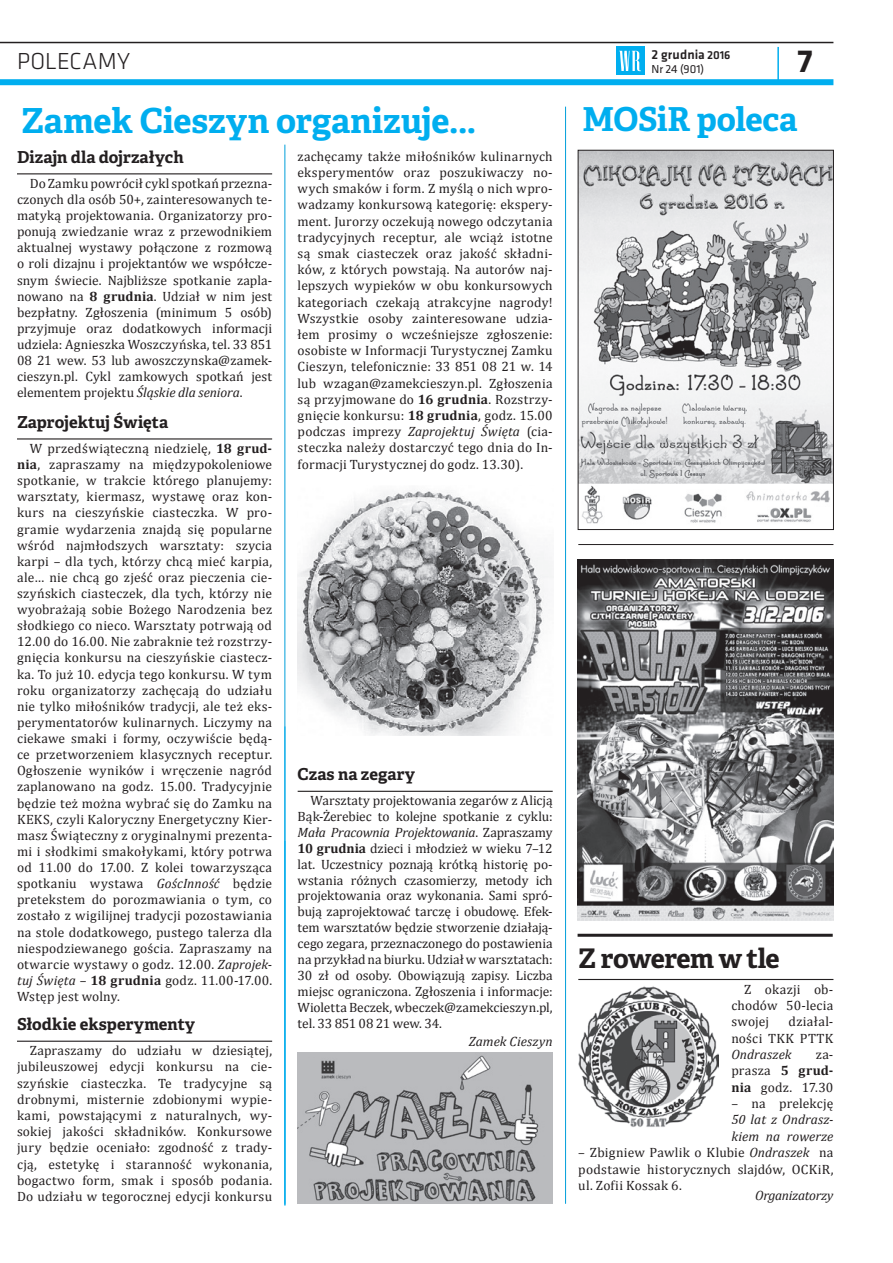
<style>
.page{position:relative;width:893px;height:1263px;background:#fff}
.page>*{position:absolute;margin:0;border:0;box-sizing:border-box;transform-origin:0 0}
.t1{font:700 34.5px "Adelle Basic";letter-spacing:-.005em;color:#00aeef}
.t2{font:700 33px "Adelle Basic";letter-spacing:-.01em;color:#00aeef}
.t3{font:700 33px "Klavika";color:#231f20}
.t4{font:700 27px "Adelle Basic";letter-spacing:-.025em;color:#231f20}
.t5{font:300 24px "Klavika";letter-spacing:.015em;color:#231f20}
.t6{font:700 16.5px "Adelle Basic";color:#231f20}
.t7{font:13.5px/16px "Cambria";letter-spacing:.015em;color:#231f20;text-align:justify}
.t8{font:italic 13.5px/16.4px "Cambria";letter-spacing:.005em;color:#231f20}
.t9{font:italic 13.5px "Cambria";letter-spacing:-.025em;color:#231f20}
.t10{font:500 13.5px "Klavika";letter-spacing:.005em;color:#231f20}
.t11{font:12px "Klavika";color:#231f20}
.s1{font-weight:700}
.s2{font-style:italic}
.s3{font-size:12px}
</style>
<div class="page">
<hr style="left:0;top:42px;width:833px;height:1px;background:#231f20">
<div style="left:0;top:79px;width:833px;height:6px;background:#00aeef"></div>
<hr style="left:777px;top:47px;width:2px;height:35px;background:#00aeef">
<div style="left:616px;top:47px;width:28px;height:28px;background:#00aeef"></div>
<svg style="left:619px;top:51px;width:22px;height:20px"></svg>
<hr style="left:284px;top:145px;width:1px;height:1059px;background:#009fda">
<hr style="left:578px;top:934px;width:255px;height:3px;background:#231f20">
<hr style="left:285px;top:726px;width:1px;height:479px;background:#00aeef">
<hr style="left:565px;top:107px;width:1px;height:1097px;background:#009fda">
<img style="left:298px;top:490px;width:255px;height:246px">
<hr style="left:17px;top:173px;width:255px;height:1px;background:#231f20">
<hr style="left:17px;top:438px;width:255px;height:1px;background:#231f20">
<hr style="left:17px;top:1041px;width:255px;height:1px;background:#231f20">
<hr style="left:298px;top:791px;width:255px;height:1px;background:#231f20">
<img style="left:580px;top:152px;width:252px;height:372px">
<div style="left:578px;top:150px;width:256px;height:380px;border:1px solid #231f20"></div>
<img style="left:578px;top:559px;width:255px;height:361px">
<img style="left:297px;top:1052px;width:256px;height:152px">
<hr style="left:578px;top:544px;width:255px;height:1px;background:#231f20">
<hr style="left:578px;top:979px;width:255px;height:1px;background:#231f20">
<img style="left:578px;top:986px;width:141px;height:141px">
<h3 class="t5" style="left:17px;top:46px;width:115px">POLECAMY</h3>
<h1 class="t1" style="left:21px;top:98px;width:456px">Zamek Cieszyn organizuje...</h1>
<p class="t6" style="left:17px;top:146px;width:168px">Dizajn dla dojrzałych</p>
<p class="t7" style="left:17px;top:175px;width:257px;text-indent:13px">Do Zamku powrócił cykl spotkań przezna&shy;czonych dla osób 50+, zainteresowanych te&shy;matyką projektowania. Organizatorzy pro&shy;ponują zwiedzanie wraz z przewodnikiem aktualnej wystawy połączone z rozmową o roli dizajnu i projektantów we współcze&shy;snym świecie. Najbliższe spotkanie zapla&shy;nowano na <span class="s1">8 grudnia</span>. Udział w nim jest bezpłatny. Zgłoszenia (minimum 5 osób) przyjmuje oraz dodatkowych informacji udziela: Agnieszka Woszczyńska, tel. 33 851<br>08 21 wew. 53 lub awoszczynska@zamek&shy;cieszyn.pl. Cykl zamkowych spotkań jest elementem projektu <span class="s2">Śląskie dla seniora</span>.</p>
<p class="t6" style="left:17px;top:411px;width:153px">Zaprojektuj Święta</p>
<p class="t7" style="left:17px;top:440px;width:257px;text-indent:13px">W przedświąteczną niedzielę, <span class="s1">18 grud&shy;nia</span>, zapraszamy na międzypokoleniowe spotkanie, w trakcie którego planujemy: warsztaty, kiermasz, wystawę oraz kon&shy;kurs na cieszyńskie ciasteczka. W pro&shy;gramie wydarzenia znajdą się popularne wśród najmłodszych warsztaty: szycia karpi – dla tych, którzy chcą mieć karpia, ale… nie chcą go zjeść oraz pieczenia cie&shy;szyńskich ciasteczek, dla tych, którzy nie wyobrażają sobie Bożego Narodzenia bez słodkiego co nieco. Warsztaty potrwają od 12.00 do 16.00. Nie zabraknie też rozstrzy&shy;gnięcia konkursu na cieszyńskie ciastecz&shy;ka. To już 10. edycja tego konkursu. W tym roku organizatorzy zachęcają do udziału nie tylko miłośników tradycji, ale też eks&shy;perymentatorów kulinarnych. Liczymy na ciekawe smaki i formy, oczywiście będą&shy;ce przetworzeniem klasycznych receptur.<br>Ogłoszenie wyników i wręczenie nagród zaplanowano na godz. 15.00. Tradycyjnie będzie też można wybrać się do Zamku na KEKS, czyli Kaloryczny Energetyczny Kier&shy;masz Świąteczny z oryginalnymi prezenta&shy;mi i słodkimi smakołykami, który potrwa od 11.00 do 17.00. Z kolei towarzysząca spotkaniu wystawa <span class="s2">GoścInność</span> będzie pretekstem do porozmawiania o tym, co zostało z wigilijnej tradycji pozostawiania na stole dodatkowego, pustego talerza dla niespodziewanego gościa. Zapraszamy na otwarcie wystawy o godz. 12.00. <span class="s2">Zaprojek&shy;tuj Święta</span> – <span class="s1">18 grudnia</span> godz. 11.00-17.00.<br>Wstęp jest wolny.</p>
<p class="t6" style="left:17px;top:1014px;width:180px">Słodkie eksperymenty</p>
<p class="t7" style="left:17px;top:1042px;width:257px;text-indent:13px">Zapraszamy do udziału w dziesiątej, jubileuszowej edycji konkursu na cie&shy;szyńskie ciasteczka. Te tradycyjne są drobnymi, misternie zdobionymi wypie&shy;kami, powstającymi z naturalnych, wy&shy;sokiej jakości składników. Konkursowe jury będzie oceniało: zgodność z trady&shy;cją, estetykę i staranność wykonania, bogactwo form, smak i sposób podania.<br>Do udziału w tegorocznej edycji konkursu</p>
<p class="t7" style="left:298px;top:148px;width:257px">zachęcamy także miłośników kulinarnych eksperymentów oraz poszukiwaczy no&shy;wych smaków i form. Z myślą o nich wpro&shy;wadzamy konkursową kategorię: ekspery&shy;ment. Jurorzy oczekują nowego odczytania tradycyjnych receptur, ale wciąż istotne są smak ciasteczek oraz jakość składni&shy;ków, z których powstają. Na autorów naj&shy;lepszych wypieków w obu konkursowych kategoriach czekają atrakcyjne nagrody!<br>Wszystkie osoby zainteresowane udzia&shy;łem prosimy o wcześniejsze zgłoszenie: osobiste w Informacji Turystycznej Zamku Cieszyn, telefonicznie: 33 851 08 21 w. 14 lub wzagan@zamekcieszyn.pl. Zgłoszenia są przyjmowane do <span class="s1">16 grudnia</span>. Rozstrzy&shy;gnięcie konkursu: <span class="s1">18 grudnia</span>, godz. 15.00 podczas imprezy <span class="s2">Zaprojektuj Święta</span> (cia&shy;steczka należy dostarczyć tego dnia do In&shy;formacji Turystycznej do godz. 13.30).</p>
<p class="t6" style="left:298px;top:764px;width:119px">Czas na zegary</p>
<p class="t7" style="left:298px;top:792px;width:257px;text-indent:13px">Warsztaty projektowania zegarów z Alicją Bąk-Żerebiec to kolejne spotkanie z cyklu:<br><span class="s2">Mała Pracownia Projektowania</span>. Zapraszamy <span class="s1">10 grudnia</span> dzieci i młodzież w wieku 7–12 lat. Uczestnicy poznają krótką historię po&shy;wstania różnych czasomierzy, metody ich projektowania oraz wykonania. Sami spró&shy;bują zaprojektować tarczę i obudowę. Efek&shy;tem warsztatów będzie stworzenie działają&shy;cego zegara, przeznaczonego do postawienia na przykład na biurku. Udział w warsztatach:<br>30 zł od osoby. Obowiązują zapisy. Liczba miejsc ograniczona. Zgłoszenia i informacje:<br>Wioletta Beczek, wbeczek@zamekcieszyn.pl, tel. 33 851 08 21 wew. 34.</p>
<p class="t8" style="left:469px;top:1032px;width:85px">Zamek Cieszyn</p>
<p class="t10" style="left:651px;top:45px;width:81px">2 grudnia <span class="s3">2016</span></p>
<p class="t11" style="left:651px;top:61px;width:54px">Nr 24 (901)</p>
<h2 class="t3" style="left:797px;top:37px;width:17px">7</h2>
<h2 class="t2" style="left:583px;top:98px;width:216px">MOSiR poleca</h2>
<h3 class="t4" style="left:578px;top:941px;width:203px">Z rowerem w tle</h3>
<p class="t7" style="left:731px;top:981px;width:104px;text-indent:13px">Z okazji ob&shy;chodów 50-lecia swojej</p>
<p class="t7" style="left:731px;top:1013px;width:104px;text-align:right">działal-<br>ności TKK PTTK</p>
<p class="t8" style="left:731px;top:1046px;width:62px">Ondraszek</p>
<p class="t7" style="left:731px;top:1046px;width:104px;text-indent:84px">za&shy;prasza <span class="s1">5 grud&shy;nia</span> godz. 17.30</p>
<p class="t7" style="left:731px;top:1095px;width:104px">– na prelekcję</p>
<p class="t8" style="left:731px;top:1111px;width:104px">50 lat z Ondrasz&shy;kiem na rowerze</p>
<p class="t7" style="left:578px;top:1144px;width:257px">– Zbigniew Pawlik o Klubie <span class="s2">Ondraszek</span> na podstawie historycznych slajdów, OCKiR, ul. Zofii Kossak 6.</p>
<p class="t9" style="left:755px;top:1187px;width:80px">Organizatorzy</p>
</div>
